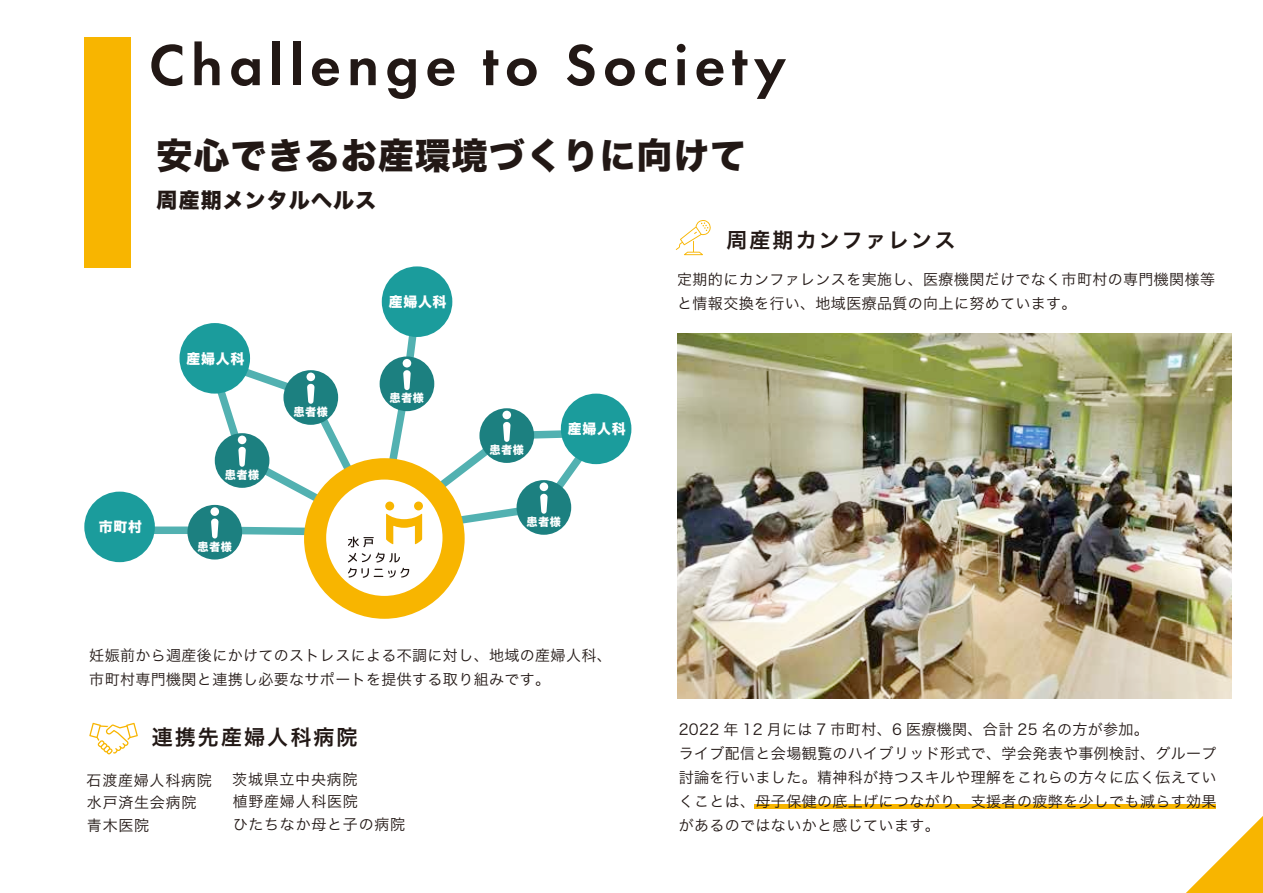
<style>
.page{position:relative;width:1263px;height:893px;background:#fff}
.page>*{position:absolute;margin:0;border:0;box-sizing:border-box;transform-origin:0 0}
.t1{font:600 60px "Futura PT";letter-spacing:.1em;color:#221815}
.t2{font:36px "Hira Kaku Std W8";letter-spacing:.025em;color:#221815}
.t3{font:21px "Hira Kaku Pro W6";letter-spacing:.1em;color:#221815}
.t4{font:21px "Hira Kaku Std W8";letter-spacing:.05em;color:#221815}
.t5{font:15px/24px "Hira Kaku Pro W3";letter-spacing:.025em;color:#221815}
.t6{font:15px "Hira Kaku Pro W3";letter-spacing:.05em;color:#221815}
.t7{font:13.95px "Hira Kaku Std W8";letter-spacing:.05em;color:#fff}
.t8{font:11.1px "Hira Kaku Std W8";letter-spacing:.05em;color:#fff}
</style>
<div class="page">
<svg style="left:115px;top:461px;width:496px;height:77px"></svg>
<svg style="left:381px;top:293px;width:224px;height:255px"></svg>
<div style="left:84px;top:37px;width:46px;height:231px;background:#f8b500"></div>
<svg style="left:1186px;top:816px;width:77px;height:77px"></svg>
<img style="left:677px;top:334px;width:555px;height:364px">
<svg style="left:89px;top:723px;width:49px;height:31px"></svg>
<svg style="left:676px;top:220px;width:35px;height:35px"></svg>
<hr style="left:754px;top:804px;width:462px;height:4px;background:#f8b500">
<div style="left:179px;top:323px;width:71px;height:71px;background:#1b9c9c;border-radius:50%"></div>
<div style="left:382px;top:266px;width:70px;height:71px;background:#1b9c9c;border-radius:50%"></div>
<div style="left:380px;top:356px;width:54px;height:55px;background:#1c8080;border-radius:50%"></div>
<div style="left:561px;top:394px;width:70px;height:70px;background:#1b9c9c;border-radius:50%"></div>
<div style="left:516px;top:480px;width:55px;height:55px;background:#1c8080;border-radius:50%"></div>
<div style="left:540px;top:482px;width:8px;height:9px;background:#fff;border-radius:50%"></div>
<svg style="left:540px;top:494px;width:8px;height:20px"></svg>
<div style="left:479px;top:408px;width:55px;height:55px;background:#1c8080;border-radius:50%"></div>
<div style="left:502px;top:411px;width:9px;height:8px;background:#fff;border-radius:50%"></div>
<svg style="left:503px;top:422px;width:8px;height:20px"></svg>
<div style="left:84px;top:492px;width:71px;height:70px;background:#1b9c9c;border-radius:50%"></div>
<div style="left:187px;top:505px;width:55px;height:55px;background:#1c8080;border-radius:50%"></div>
<div style="left:304px;top:458px;width:161px;height:161px;background:#f8b500;border-radius:50%"></div>
<div style="left:326px;top:480px;width:116px;height:116px;background:#fff;border-radius:50%"></div>
<svg style="left:348px;top:568px;width:61px;height:10px"></svg>
<svg style="left:199px;top:348px;width:223px;height:214px"></svg>
<h1 class="t1" style="left:149px;top:28px;width:639px">Challenge to Society</h1>
<h2 class="t2" style="left:157px;top:135px;width:591px">安心できるお産環境づくりに向けて</h2>
<h3 class="t4" style="left:157px;top:189px;width:221px">周産期メンタルヘルス</h3>
<p class="t7" style="left:99px;top:519px;width:45px">市町村</p>
<p class="t7" style="left:187px;top:351px;width:59px">産婦人科</p>
<p class="t8" style="left:225px;top:469px;width:36px">患者様</p>
<p class="t8" style="left:197px;top:540px;width:36px">患者様</p>
<p class="t8" style="left:293px;top:406px;width:36px">患者様</p>
<p class="t7" style="left:389px;top:294px;width:59px">産婦人科</p>
<p class="t8" style="left:390px;top:392px;width:36px">患者様</p>
<p class="t8" style="left:489px;top:444px;width:36px">患者様</p>
<p class="t7" style="left:568px;top:421px;width:59px">産婦人科</p>
<p class="t8" style="left:526px;top:515px;width:36px">患者様</p>
<p class="t5" style="left:89px;top:642px;width:524px">妊娠前から週産後にかけてのストレスによる不調に対し、地域の産婦人科、市町村専門機関と連携し必要なサポートを提供する取り組みです。</p>
<h3 class="t3" style="left:152px;top:718px;width:207px">連携先産婦人科病院</h3>
<p class="t6" style="left:87px;top:767px;width:127px">石渡産婦人科病院</p>
<p class="t6" style="left:87px;top:789px;width:111px">水戸済生会病院</p>
<p class="t5" style="left:87px;top:812px;width:64px">青木医院</p>
<p class="t6" style="left:232px;top:766px;width:127px">茨城県立中央病院</p>
<p class="t6" style="left:233px;top:811px;width:174px">ひたちなか母と子の病院</p>
<p class="t6" style="left:233px;top:788px;width:127px">植野産婦人科医院</p>
<h3 class="t3" style="left:726px;top:221px;width:230px">周産期カンファレンス</h3>
<p class="t5" style="left:677px;top:266px;width:539px">定期的にカンファレンスを実施し、医療機関だけでなく市町村の専門機関様等と情報交換を行い、地域医療品質の向上に努めています。</p>
<p class="t5" style="left:679px;top:717px;width:539px">2022 年 12 月には 7 市町村、6 医療機関、合計 25 名の方が参加。<br>ライブ配信と会場観覧のハイブリッド形式で、学会発表や事例検討、グループ討論を行いました。精神科が持つスキルや理解をこれらの方々に広く伝えていくことは、母子保健の底上げにつながり、支援者の疲弊を少しでも減らす効果があるのではないかと感じています。</p>
</div>
